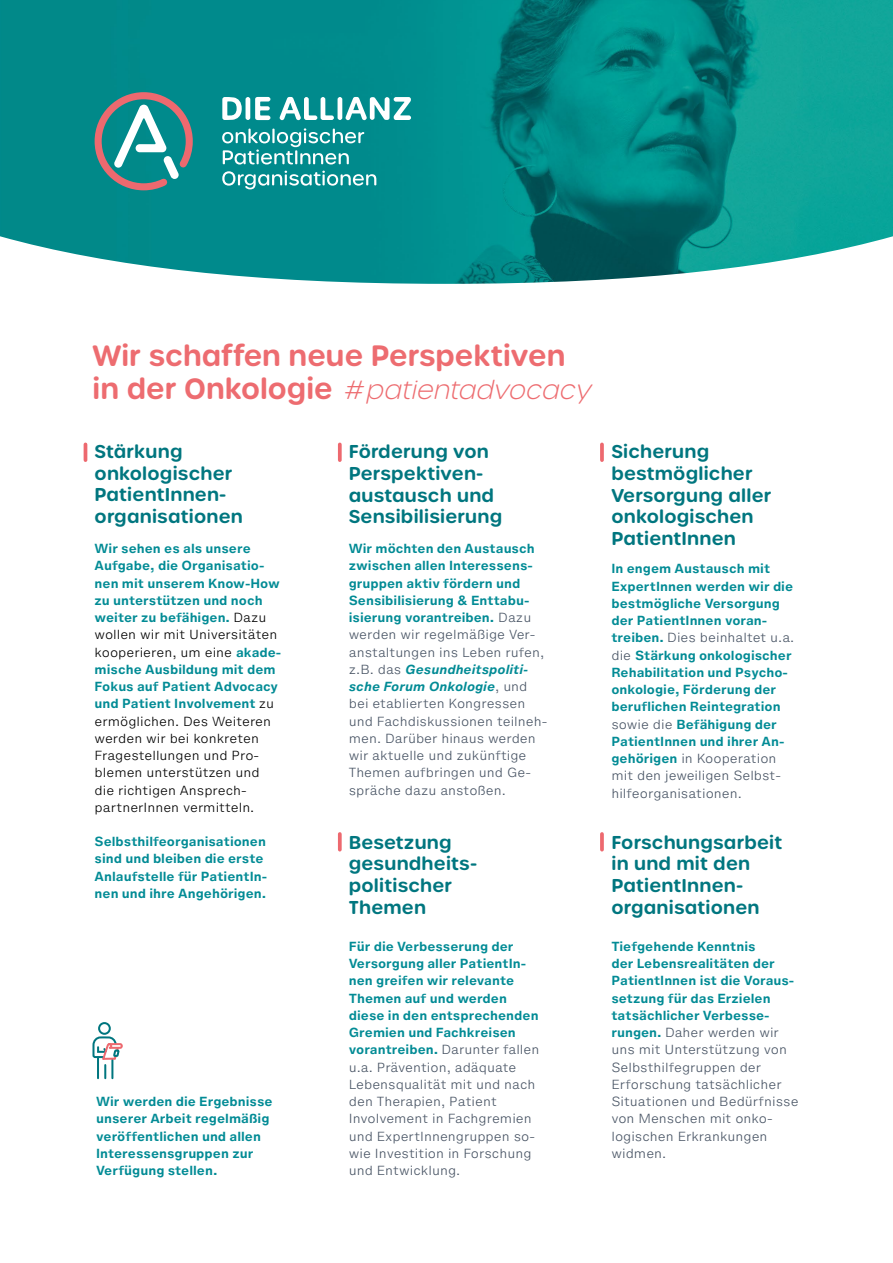
<style>
.page{position:relative;width:893px;height:1263px;background:#fff}
.page>*{position:absolute;margin:0;border:0;box-sizing:border-box;transform-origin:0 0}
.t1{font:600 28.5px/33px "Urbane Rounded";color:#ed6c70}
.t2{font:italic 200 25.5px "Urbane Rounded";color:#ed6c70}
.t3{font:600 18px/21.8px "Urbane Rounded";letter-spacing:.01em;color:#00767f}
.t4{font:300 12px/17.2px "Helvetica Now Micro";color:#485464}
.t5{font:700 12px/17.2px "Helvetica Now Micro";color:#028b95}
.t6{font:300 12px/17.2px "Helvetica Now Micro";color:#000}
.s1{font-style:normal}
.s2{font-weight:700;color:#028b95}
.s3{font-weight:700;font-style:italic;color:#028b95}
.s4{font-weight:300;color:#485464}
</style>
<div class="page">
<hr style="left:84px;top:444px;width:3px;height:16px;background:#ed696f">
<svg style="left:338px;top:444px;width:4px;height:16px"></svg>
<svg style="left:338px;top:834px;width:4px;height:16px"></svg>
<svg style="left:600px;top:834px;width:4px;height:16px"></svg>
<svg style="left:600px;top:444px;width:4px;height:16px"></svg>
<img style="left:0;top:0;width:893px;height:284px">
<svg style="left:222px;top:171px;width:154px;height:18px"></svg>
<svg style="left:222px;top:128px;width:142px;height:37px"></svg>
<hr style="left:338px;top:97px;width:4px;height:23px;background:#fff;border-radius:2px">
<hr style="left:246px;top:97px;width:4px;height:23px;background:#fff;border-radius:2px">
<svg style="left:255px;top:97px;width:15px;height:23px"></svg>
<svg style="left:222px;top:97px;width:20px;height:23px"></svg>
<svg style="left:280px;top:97px;width:54px;height:23px"></svg>
<svg style="left:346px;top:94px;width:65px;height:26px"></svg>
<svg style="left:91px;top:89px;width:105px;height:105px"></svg>
<div style="left:98px;top:1022px;width:13px;height:13px;border:2px solid #00767f;border-radius:50%"></div>
<svg style="left:92px;top:1036px;width:31px;height:42px"></svg>
<h1 class="t1" style="left:92px;top:339px;width:474px">Wir schaffen neue Perspektiven in der Onkologie</h1>
<h2 class="t2" style="left:344px;top:374px;width:254px"><span class="s1">#</span> patientadvocacy</h2>
<h3 class="t3" style="left:95px;top:441px;width:150px">Stärkung onkologischer<br>PatientInnen&shy;organisationen</h3>
<p class="t6" style="left:95px;top:540px;width:188px"><span class="s2">Wir sehen es als unsere<br>Aufgabe, die Organisatio&shy;nen mit unserem Know-How zu unterstützen und noch weiter zu befähigen.</span> Dazu wollen wir mit Universitäten kooperieren, um eine <span class="s2">akade&shy;mische Ausbildung mit dem<br>Fokus auf Patient Advocacy und Patient Involvement</span> zu ermöglichen. Des Weiteren werden wir bei konkreten<br>Fragestellungen und Pro&shy;blemen unterstützen und die richtigen Ansprech&shy;partnerInnen vermitteln.</p>
<p class="t5" style="left:95px;top:833px;width:174px">Selbsthilfeorganisationen sind und bleiben die erste<br>Anlaufstelle für PatientIn&shy;nen und ihre Angehörigen.</p>
<p class="t5" style="left:96px;top:1093px;width:178px">Wir werden die Ergebnisse unserer Arbeit regelmäßig veröffentlichen und allen<br>Interessensgruppen zur<br>Verfügung stellen.</p>
<h3 class="t3" style="left:349px;top:441px;width:155px">Förderung von<br>Perspektiven&shy;austausch und<br>Sensibilisierung</h3>
<p class="t4" style="left:349px;top:540px;width:200px"><span class="s2">Wir möchten den Austausch zwischen allen Interessens&shy;gruppen aktiv fördern und<br>Sensibilisierung &amp; Enttabu&shy;isierung vorantreiben.</span> Dazu werden wir regelmäßige Ver&shy;anstaltungen ins Leben rufen, z.B. das <span class="s3">Gesundheitspoliti&shy;sche Forum Onkologie</span>, und bei etablierten Kongressen und Fachdiskussionen teilneh&shy;men. Darüber hinaus werden wir aktuelle und zukünftige<br>Themen aufbringen und Ge&shy;spräche dazu anstoßen.</p>
<h3 class="t3" style="left:611px;top:441px;width:161px">Sicherung bestmöglicher<br>Versorgung aller onkologischen<br>PatientInnen</h3>
<p class="t5" style="left:611px;top:560px;width:184px">In engem Austausch mit<br>ExpertInnen werden wir die bestmögliche Versorgung der PatientInnen voran&shy;treiben. <span class="s4">Dies beinhaltet u.a. die</span> Stärkung onkologischer<br>Rehabilitation und Psycho&shy;onkologie, Förderung der beruflichen Reintegration <span class="s4">sowie die</span> Befähigung der<br>PatientInnen und ihrer An&shy;gehörigen <span class="s4">in Kooperation mit den jeweiligen Selbst&shy;hilfeorganisationen.</span></p>
<h3 class="t3" style="left:349px;top:831px;width:130px">Besetzung gesundheits&shy;politischer<br>Themen</h3>
<h3 class="t3" style="left:611px;top:831px;width:172px">Forschungsarbeit in und mit den<br>PatientInnen&shy;organisationen</h3>
<p class="t4" style="left:349px;top:938px;width:192px"><span class="s2">Für die Verbesserung der<br>Versorgung aller PatientIn&shy;nen greifen wir relevante<br>Themen auf und werden diese in den entsprechenden<br>Gremien und Fachkreisen vorantreiben.</span> Darunter fallen u.a. Prävention, adäquate<br>Lebensqualität mit und nach den Therapien, Patient<br>Involvement in Fachgremien und ExpertInnengruppen so&shy;wie Investition in Forschung und Entwicklung.</p>
<p class="t4" style="left:611px;top:938px;width:189px"><span class="s2">Tiefgehende Kenntnis<br>der Lebensrealitäten der<br>PatientInnen ist die Voraus&shy;setzung für das Erzielen tatsächlicher Verbesse&shy;rungen.</span> Daher werden wir uns mit Unterstützung von<br>Selbsthilfegruppen der<br>Erforschung tatsächlicher<br>Situationen und Bedürfnisse von Menschen mit onko&shy;logischen Erkrankungen widmen.</p>
</div>
